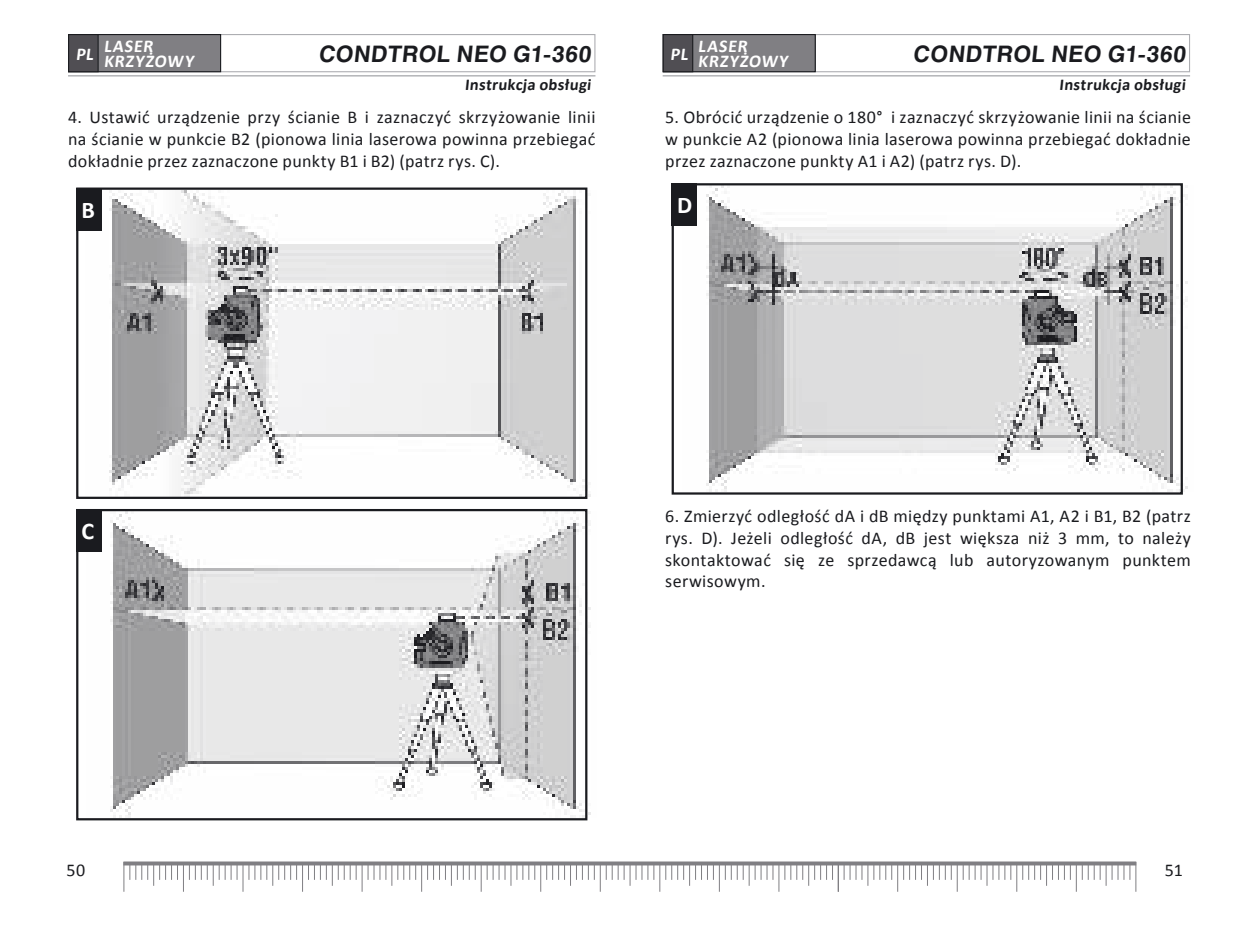
<style>
.page{position:relative;width:1259px;height:927px;background:#fff}
.page>*{position:absolute;margin:0;border:0;box-sizing:border-box;transform-origin:0 0}
.t1{font:700 24px "Calibri";color:#fff}
.t2{font:700 22.5px "Helios";color:#1a1b1f}
.t3{font:18px/21.6px "Calibri";letter-spacing:.02em;color:#1a1b1f;text-align:justify}
.t4{font:700 18px/15px "Calibri";color:#fff}
.t5{font:700 16.5px "Calibri";color:#1a1b1f}
</style>
<div class="page">
<div style="left:124px;top:862px;width:1012px;height:3px;border:1px solid #807f83"></div>
<hr style="left:123px;top:862px;width:1px;height:30px;background:#807f83">
<svg style="left:129px;top:862px;width:49px;height:24px"></svg>
<svg style="left:189px;top:862px;width:48px;height:24px"></svg>
<svg style="left:248px;top:862px;width:49px;height:24px"></svg>
<svg style="left:308px;top:862px;width:49px;height:24px"></svg>
<svg style="left:367px;top:862px;width:49px;height:24px"></svg>
<svg style="left:427px;top:862px;width:49px;height:24px"></svg>
<svg style="left:486px;top:862px;width:49px;height:24px"></svg>
<svg style="left:546px;top:862px;width:49px;height:24px"></svg>
<svg style="left:606px;top:862px;width:48px;height:24px"></svg>
<svg style="left:665px;top:862px;width:49px;height:24px"></svg>
<svg style="left:725px;top:862px;width:48px;height:24px"></svg>
<svg style="left:784px;top:862px;width:49px;height:24px"></svg>
<hr style="left:183px;top:862px;width:1px;height:30px;background:#807f83">
<hr style="left:242px;top:862px;width:1px;height:30px;background:#807f83">
<hr style="left:302px;top:862px;width:1px;height:30px;background:#807f83">
<hr style="left:361px;top:862px;width:1px;height:30px;background:#807f83">
<hr style="left:421px;top:862px;width:1px;height:30px;background:#807f83">
<hr style="left:481px;top:862px;width:1px;height:30px;background:#807f83">
<hr style="left:540px;top:862px;width:1px;height:30px;background:#807f83">
<hr style="left:600px;top:862px;width:1px;height:30px;background:#807f83">
<hr style="left:659px;top:862px;width:1px;height:30px;background:#807f83">
<hr style="left:719px;top:862px;width:1px;height:30px;background:#807f83">
<hr style="left:778px;top:862px;width:1px;height:30px;background:#807f83">
<hr style="left:838px;top:862px;width:1px;height:30px;background:#807f83">
<hr style="left:837px;top:862px;width:1px;height:30px;background:#807f83">
<svg style="left:843px;top:862px;width:49px;height:24px"></svg>
<svg style="left:903px;top:862px;width:48px;height:24px"></svg>
<svg style="left:962px;top:862px;width:49px;height:24px"></svg>
<svg style="left:1022px;top:862px;width:49px;height:24px"></svg>
<svg style="left:1081px;top:862px;width:49px;height:24px"></svg>
<hr style="left:897px;top:862px;width:1px;height:30px;background:#807f83">
<hr style="left:956px;top:862px;width:1px;height:30px;background:#807f83">
<hr style="left:1016px;top:862px;width:1px;height:30px;background:#807f83">
<hr style="left:1075px;top:862px;width:1px;height:30px;background:#807f83">
<hr style="left:1135px;top:862px;width:1px;height:30px;background:#807f83">
<div style="left:68px;top:34px;width:527px;height:38px;border:1px solid #adaeb2"></div>
<div style="left:69px;top:35px;width:152px;height:37px;background:#807f83"></div>
<div style="left:68px;top:34px;width:153px;height:38px;border:1px solid #1a1b1f"></div>
<hr style="left:69px;top:75px;width:526px;height:2px;background:#adaeb2">
<div style="left:69px;top:35px;width:29px;height:37px;background:#504e53"></div>
<div style="left:68px;top:34px;width:31px;height:38px;border:1px solid #1a1b1f"></div>
<div style="left:662px;top:34px;width:528px;height:38px;border:1px solid #adaeb2"></div>
<div style="left:663px;top:35px;width:152px;height:37px;background:#807f83"></div>
<div style="left:662px;top:34px;width:154px;height:38px;border:1px solid #1a1b1f"></div>
<hr style="left:663px;top:75px;width:526px;height:2px;background:#adaeb2">
<div style="left:663px;top:35px;width:30px;height:37px;background:#504e53"></div>
<div style="left:662px;top:34px;width:31px;height:38px;border:1px solid #1a1b1f"></div>
<img style="left:86px;top:512px;width:505px;height:306px">
<img style="left:86px;top:190px;width:505px;height:306px">
<div style="left:76px;top:188px;width:511px;height:311px;border:2px solid #1a1b1f"></div>
<div style="left:76px;top:188px;width:26px;height:42px;background:#1a1b1f"></div>
<div style="left:76px;top:509px;width:511px;height:311px;border:2px solid #1a1b1f"></div>
<div style="left:76px;top:509px;width:26px;height:42px;background:#1a1b1f"></div>
<img style="left:706px;top:186px;width:482px;height:306px">
<div style="left:671px;top:183px;width:512px;height:312px;border:2px solid #1a1b1f"></div>
<div style="left:671px;top:183px;width:26px;height:43px;background:#1a1b1f"></div>
<p class="t4" style="left:104px;top:39px;width:94px">LASER<br>KRZYŻOWY</p>
<p class="t4" style="left:698px;top:39px;width:53px">LASER</p>
<p class="t2" style="left:318px;top:41px;width:276px">CONDTROL NEO G1-360</p>
<p class="t2" style="left:913px;top:41px;width:276px">CONDTROL NEO G1-360</p>
<p class="t4" style="left:76px;top:47px;width:21px">PL</p>
<p class="t4" style="left:670px;top:47px;width:21px">PL</p>
<p class="t4" style="left:698px;top:54px;width:94px">KRZYŻOWY</p>
<p class="t5" style="left:465px;top:74px;width:130px">Instrukcja obsługi</p>
<p class="t5" style="left:1059px;top:74px;width:130px">Instrukcja obsługi</p>
<p class="t3" style="left:68px;top:107px;width:529px">4. Ustawić urządzenie przy ścianie B i zaznaczyć skrzyżowanie linii na ścianie w punkcie B2 (pionowa linia laserowa powinna przebiegać dokładnie przez zaznaczone punkty B1 i B2) (patrz rys. C).</p>
<p class="t3" style="left:665px;top:107px;width:527px">5. Obrócić urządzenie o 180° i zaznaczyć skrzyżowanie linii na ścianie w punkcie A2 (pionowa linia laserowa powinna przebiegać dokładnie przez zaznaczone punkty A1 i A2) (patrz rys. D).</p>
<h1 class="t1" style="left:677px;top:194px;width:17px">D</h1>
<h1 class="t1" style="left:82px;top:198px;width:15px">B</h1>
<h1 class="t1" style="left:82px;top:519px;width:14px">C</h1>
<p class="t3" style="left:665px;top:506px;width:527px">6. Zmierzyć odległość dA i dB między punktami A1, A2 i B1, B2 (patrz rys. D). Jeżeli odległość dA, dB jest większa niż 3 mm, to należy skontaktować się ze sprzedawcą lub autoryzowanym punktem serwisowym.</p>
<p class="t3" style="left:66px;top:859px;width:20px">50</p>
<p class="t3" style="left:1164px;top:859px;width:19px">51</p>
</div>
